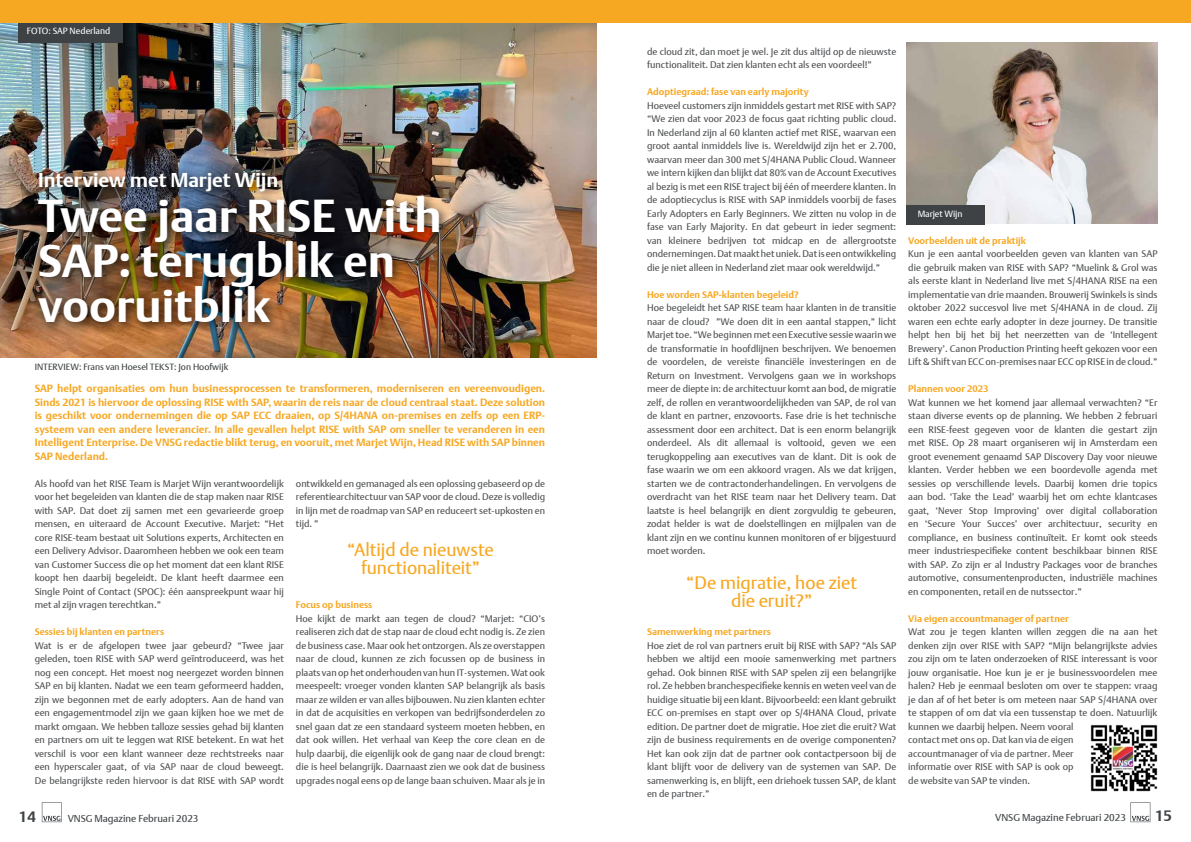
<style>
.page{position:relative;width:1191px;height:842px;background:#fff}
.page>*{position:absolute;margin:0;border:0;box-sizing:border-box;transform-origin:0 0}
.t1{font:700 46px/45px "Agis Argo";color:#fff}
.t2{font:700 20px "Agis Argo";letter-spacing:-.005em;color:#fff}
.t3{font:18px/18px "Agis Argo";color:#f7a823;text-align:center}
.t4{font:700 15px "Agis Argo";color:#3e4244}
.t5{font:700 10.5px/13.5px "Agis Argo";color:#f7a823;text-align:justify}
.t6{font:10px "Agis Argo";color:#3e4244}
.t7{font:9.5px/13.5px "Agis Argo";color:#4d4f51;text-align:justify}
.t8{font:700 9.5px "Agis Argo";color:#f7a823}
.t9{font:9px "Agis Argo";color:#3e4244}
.t10{font:9px "Agis Argo";letter-spacing:-.01em;color:#fff}
</style>
<div class="page">
<svg style="left:1130px;top:802px;width:20px;height:20px"></svg>
<svg style="left:42px;top:802px;width:20px;height:20px"></svg>
<img style="left:0;top:23px;width:596px;height:335px">
<div style="left:0;top:0;width:596px;height:23px;background:#f7a823"></div>
<div style="left:32px;top:166px;width:419px;height:168px;background:#000;opacity:.75"></div>
<div style="left:595px;top:0;width:596px;height:23px;background:#f7a823"></div>
<img style="left:906px;top:43px;width:251px;height:181px">
<div style="left:906px;top:205px;width:78px;height:20px;background:#3e4244"></div>
<img style="left:1090px;top:725px;width:68px;height:67px">
<div style="left:18px;top:23px;width:105px;height:20px;background:#3e4244"></div>
<p class="t10" style="left:27px;top:26px;width:85px">FOTO: SAP Nederland</p>
<h2 class="t2" style="left:38px;top:167px;width:241px">Interview met Marjet Wijn</h2>
<h1 class="t1" style="left:38px;top:192px;width:405px">Twee jaar RISE with<br>SAP: terugblik en vooruitblik</h1>
<p class="t9" style="left:35px;top:361px;width:195px">INTERVIEW: Frans van Hoesel TEKST: Jon Hoofwijk</p>
<p class="t5" style="left:35px;top:381px;width:512px">SAP helpt organisaties om hun businessprocessen te transformeren, moderniseren en vereenvoudigen.<br>Sinds 2021 is hiervoor de oplossing RISE with SAP, waarin de reis naar de cloud centraal staat. Deze solution is geschikt voor ondernemingen die op SAP ECC draaien, op S/4HANA on-premises en zelfs op een ERP&shy;systeem van een andere leverancier. In alle gevallen helpt RISE with SAP om sneller te veranderen in een Intelligent Enterprise. De VNSG redactie blikt terug, en vooruit, met Marjet Wijn, Head RISE with SAP binnen SAP Nederland.</p>
<p class="t7" style="left:35px;top:476px;width:251px">Als hoofd van het RISE Team is Marjet Wijn verantwoordelijk voor het begeleiden van klanten die de stap maken naar RISE with SAP. Dat doet zij samen met een gevarieerde groep mensen, en uiteraard de Account Executive. Marjet: “Het core RISE-team bestaat uit Solutions experts, Architecten en een Delivery Advisor. Daaromheen hebben we ook een team van Customer Success die op het moment dat een klant RISE koopt hen daarbij begeleidt. De klant heeft daarmee een Single Point of Contact (SPOC): één aanspreekpunt waar hij met al zijn vragen terechtkan.”</p>
<p class="t8" style="left:35px;top:626px;width:131px">Sessies bij klanten en partners</p>
<p class="t7" style="left:35px;top:638px;width:251px">Wat is er de afgelopen twee jaar gebeurd? “Twee jaar geleden, toen RISE with SAP werd geïntroduceerd, was het nog een concept. Het moest nog neergezet worden binnen SAP en bij klanten. Nadat we een team geformeerd hadden, zijn we begonnen met de early adopters. Aan de hand van een engagementmodel zijn we gaan kijken hoe we met de markt omgaan. We hebben talloze sessies gehad bij klanten en partners om uit te leggen wat RISE betekent. En wat het verschil is voor een klant wanneer deze rechtstreeks naar een hyperscaler gaat, of via SAP naar de cloud beweegt.<br>De belangrijkste reden hiervoor is dat RISE with SAP wordt</p>
<p class="t7" style="left:296px;top:476px;width:251px">ontwikkeld en gemanaged als een oplossing gebaseerd op de referentiearchitectuur van SAP voor de cloud. Deze is volledig in lijn met de roadmap van SAP en reduceert set-upkosten en tijd. ”</p>
<h3 class="t3" style="left:347px;top:540px;width:148px">“Altijd de nieuwste functionaliteit”</h3>
<p class="t8" style="left:296px;top:599px;width:78px">Focus op business</p>
<p class="t7" style="left:296px;top:611px;width:251px">Hoe kijkt de markt aan tegen de cloud? “Marjet: “CIO’s realiseren zich dat de stap naar de cloud echt nodig is. Ze zien de business case. Maar ook het ontzorgen. Als ze overstappen naar de cloud, kunnen ze zich focussen op de business in plaats van op het onderhouden van hun IT-systemen. Wat ook meespeelt: vroeger vonden klanten SAP belangrijk als basis maar ze wilden er van alles bijbouwen. Nu zien klanten echter in dat de acquisities en verkopen van bedrijfsonderdelen zo snel gaan dat ze een standaard systeem moeten hebben, en dat ook willen. Het verhaal van Keep the core clean en de hulp daarbij, die eigenlijk ook de gang naar de cloud brengt: die is heel belangrijk. Daarnaast zien we ook dat de business upgrades nogal eens op de lange baan schuiven. Maar als je in</p>
<p class="t7" style="left:647px;top:44px;width:251px">de cloud zit, dan moet je wel. Je zit dus altijd op de nieuwste functionaliteit. Dat zien klanten echt als een voordeel!”</p>
<p class="t8" style="left:647px;top:86px;width:163px">Adoptiegraad: fase van early majority</p>
<p class="t7" style="left:647px;top:98px;width:251px">Hoeveel customers zijn inmiddels gestart met RISE with SAP? “We zien dat voor 2023 de focus gaat richting public cloud.<br>In Nederland zijn al 60 klanten actief met RISE, waarvan een groot aantal inmiddels live is. Wereldwijd zijn het er 2.700, waarvan meer dan 300 met S/4HANA Public Cloud. Wanneer we intern kijken dan blijkt dat 80% van de Account Executives al bezig is met een RISE traject bij één of meerdere klanten. In de adoptiecyclus is RISE with SAP inmiddels voorbij de fases Early Adopters en Early Beginners. We zitten nu volop in de fase van Early Majority. En dat gebeurt in ieder segment: van kleinere bedrijven tot midcap en de allergrootste ondernemingen. Dat maakt het uniek. Dat is een ontwikkeling die je niet alleen in Nederland ziet maar ook wereldwijd.”</p>
<p class="t8" style="left:647px;top:288px;width:153px">Hoe worden SAP-klanten begeleid?</p>
<p class="t7" style="left:647px;top:301px;width:251px">Hoe begeleidt het SAP RISE team haar klanten in de transitie naar de cloud? ”We doen dit in een aantal stappen,” licht Marjet toe. “We beginnen met een Executive sessie waarin we de transformatie in hoofdlijnen beschrijven. We benoemen de voordelen, de vereiste financiële investeringen en de Return on Investment. Vervolgens gaan we in workshops meer de diepte in: de architectuur komt aan bod, de migratie zelf, de rollen en verantwoordelijkheden van SAP, de rol van de klant en partner, enzovoorts. Fase drie is het technische assessment door een architect. Dat is een enorm belangrijk onderdeel. Als dit allemaal is voltooid, geven we een terugkoppeling aan executives van de klant. Dit is ook de fase waarin we om een akkoord vragen. Als we dat krijgen, starten we de contractonderhandelingen. En vervolgens de overdracht van het RISE team naar het Delivery team. Dat laatste is heel belangrijk en dient zorgvuldig te gebeuren, zodat helder is wat de doelstellingen en mijlpalen van de klant zijn en we continu kunnen monitoren of er bijgestuurd moet worden.</p>
<h3 class="t3" style="left:686px;top:574px;width:172px">“De migratie, hoe ziet die eruit?”</h3>
<p class="t8" style="left:647px;top:626px;width:125px">Samenwerking met partners</p>
<p class="t7" style="left:647px;top:638px;width:251px">Hoe ziet de rol van partners eruit bij RISE with SAP? “Als SAP hebben we altijd een mooie samenwerking met partners gehad. Ook binnen RISE with SAP spelen zij een belangrijke rol. Ze hebben branchespecifieke kennis en weten veel van de huidige situatie bij een klant. Bijvoorbeeld: een klant gebruikt ECC on-premises en stapt over op S/4HANA Cloud, private edition. De partner doet de migratie. Hoe ziet die eruit? Wat zijn de business requirements en de overige componenten?<br>Het kan ook zijn dat de partner ook contactpersoon bij de klant blijft voor de delivery van de systemen van SAP. De samenwerking is, en blijft, een driehoek tussen SAP, de klant en de partner.”</p>
<p class="t10" style="left:917px;top:208px;width:46px">Marjet Wijn</p>
<p class="t8" style="left:908px;top:234px;width:119px">Voorbeelden uit de praktijk</p>
<p class="t7" style="left:908px;top:247px;width:251px">Kun je een aantal voorbeelden geven van klanten van SAP die gebruik maken van RISE with SAP? “Muelink &amp; Grol was als eerste klant in Nederland live met S/4HANA RISE na een implementatie van drie maanden. Brouwerij Swinkels is sinds oktober 2022 succesvol live met S/4HANA in de cloud. Zij waren een echte early adopter in deze journey. De transitie helpt hen bij het bij het neerzetten van de ‘Intellegent Brewery’. Canon Production Printing heeft gekozen voor een Lift &amp; Shift van ECC on-premises naar ECC op RISE in de cloud.”</p>
<p class="t8" style="left:908px;top:383px;width:82px">Plannen voor 2023</p>
<p class="t7" style="left:908px;top:395px;width:251px">Wat kunnen we het komend jaar allemaal verwachten? “Er staan diverse events op de planning. We hebben 2 februari een RISE-feest gegeven voor de klanten die gestart zijn met RISE. Op 28 maart organiseren wij in Amsterdam een groot evenement genaamd SAP Discovery Day voor nieuwe klanten. Verder hebben we een boordevolle agenda met sessies op verschillende levels. Daarbij komen drie topics aan bod. ‘Take the Lead’ waarbij het om echte klantcases gaat, ‘Never Stop Improving’ over digital collaboration en ‘Secure Your Succes’ over architectuur, security en compliance, en business continuïteit. Er komt ook steeds meer industriespecifieke content beschikbaar binnen RISE with SAP. Zo zijn er al Industry Packages voor de branches automotive, consumentenproducten, industriële machines en componenten, retail en de nutssector.”</p>
<p class="t8" style="left:908px;top:612px;width:162px">Via eigen accountmanager of partner</p>
<p class="t7" style="left:908px;top:625px;width:251px;text-align:left">Wat zou je tegen klanten willen zeggen die na aan het denken zijn over RISE with SAP? “Mijn belangrijkste advies zou zijn om te laten onderzoeken of RISE interessant is voor jouw organisatie. Hoe kun je er je businessvoordelen mee halen? Heb je eenmaal besloten om over te stappen: vraag je dan af of het beter is om meteen naar SAP S/4HANA over te stappen of om dat via een tussenstap te doen. Natuurlijk kunnen we daarbij helpen. Neem vooral<br>contact met ons op. Dat kan via de eigen<br>accountmanager of via de partner. Meer<br>informatie over RISE with SAP is ook op<br>de website van SAP te vinden.</p>
<h3 class="t4" style="left:19px;top:807px;width:18px">14</h3>
<p class="t6" style="left:68px;top:812px;width:132px">VNSG Magazine Februari 2023</p>
<p class="t6" style="left:995px;top:812px;width:132px">VNSG Magazine Februari 2023</p>
<h3 class="t4" style="left:1155px;top:806px;width:18px">15</h3>
</div>
